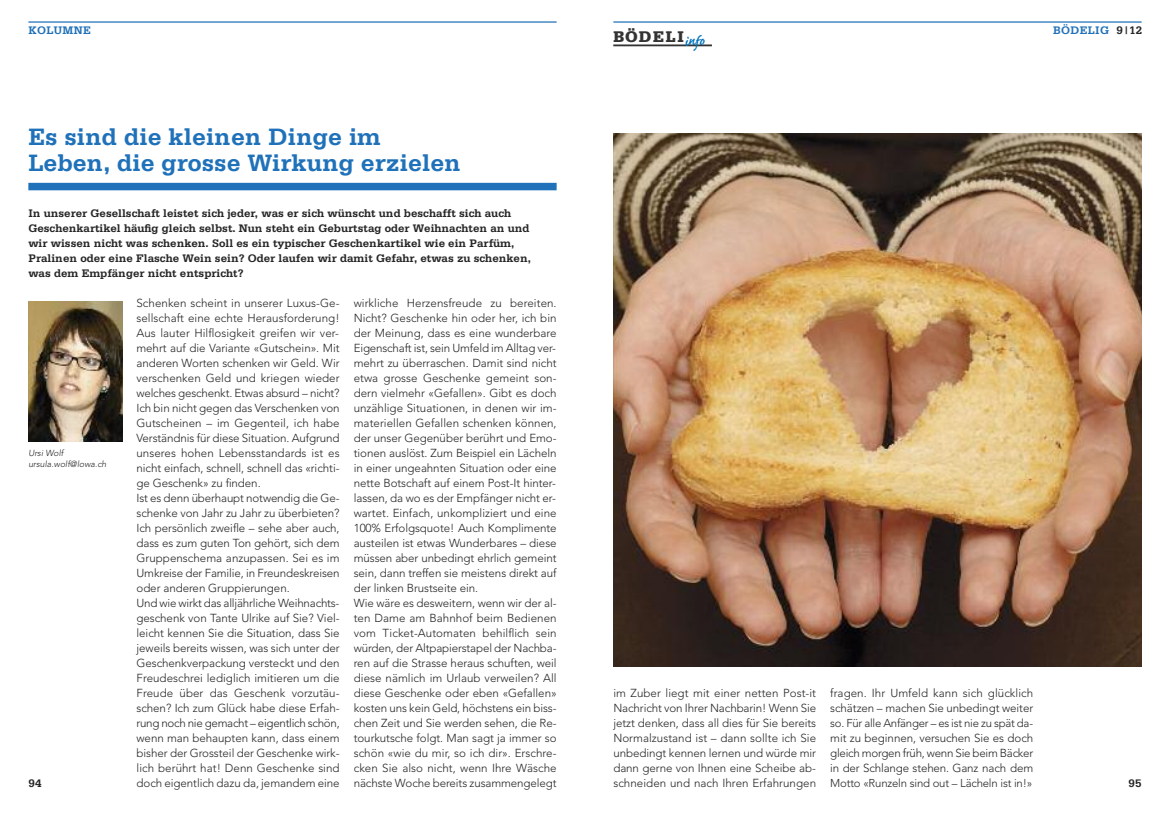
<style>
.page{position:relative;width:1170px;height:815px;background:#fff}
.page>*{position:absolute;margin:0;border:0;box-sizing:border-box;transform-origin:0 0}
.t1{font:700 25px/26.2px "Serifa";color:#1f71b9}
.t2{font:900 16.38px "Serifa";letter-spacing:.1em;color:#333}
.t3{font:700 16.38px "Caflisch Script";color:#0072bc}
.t4{font:300 11.5px/15px "Avenir";letter-spacing:-.005em;color:#272627}
.t5{font:700 11.5px/15px "Serifa";color:#272627}
.t6{font:700 11.5px "Serifa";letter-spacing:.03em;color:#1f71b9}
.t7{font:300 11.38px "Avenir";letter-spacing:-.015em;color:#272627}
.t8{font:italic 300 8.75px/10.6px "Avenir";letter-spacing:.005em;color:#272627}
.s1{color:#272627}
</style>
<div class="page">
<div style="left:28px;top:183px;width:528px;height:7px;background:#1f71b9"></div>
<hr style="left:28px;top:21px;width:528px;height:2px;background:#1f71b9">
<img style="left:613px;top:133px;width:528px;height:534px">
<hr style="left:613px;top:21px;width:528px;height:2px;background:#1f71b9">
<hr style="left:613px;top:44px;width:99px;height:2px;background:#333">
<img style="left:28px;top:301px;width:95px;height:141px">
<p class="t6" style="left:28px;top:27px;width:64px">KOLUMNE</p>
<h1 class="t1" style="left:28px;top:126px;width:434px">Es sind die kleinen Dinge im<br>Leben, die grosse Wirkung erzielen</h1>
<p class="t5" style="left:28px;top:206px;width:504px">In unserer Gesellschaft leistet sich jeder, was er sich wünscht und beschafft sich auch Geschenkartikel häufig gleich selbst. Nun steht ein Geburtstag oder Weihnachten an und wir wissen nicht was schenken. Soll es ein typischer Geschenkartikel wie ein Parfüm, Pralinen oder eine Flasche Wein sein? Oder laufen wir damit Gefahr, etwas zu schenken, was dem Empfänger nicht entspricht?</p>
<p class="t8" style="left:28px;top:449px;width:80px">Ursi Wolf ursula.wolf@lowa.ch</p>
<p class="t5" style="left:28px;top:777px;width:15px">94</p>
<p class="t4" style="left:136px;top:296px;width:205px">Schenken scheint in unserer Luxus-Ge&shy;sellschaft eine echte Herausforderung!<br>Aus lauter Hilflosigkeit greifen wir ver&shy;mehrt auf die Variante «Gutschein». Mit anderen Worten schenken wir Geld. Wir verschenken Geld und kriegen wieder welches geschenkt. Etwas absurd – nicht?<br>Ich bin nicht gegen das Verschenken von Gutscheinen – im Gegenteil, ich habe Verständnis für diese Situation. Aufgrund unseres hohen Lebensstandards ist es nicht einfach, schnell, schnell das «richti&shy;ge Geschenk» zu finden.<br>Ist es denn überhaupt notwendig die Ge&shy;schenke von Jahr zu Jahr zu überbieten?<br>Ich persönlich zweifle – sehe aber auch, dass es zum guten Ton gehört, sich dem Gruppenschema anzupassen. Sei es im Umkreise der Familie, in Freundeskreisen oder anderen Gruppierungen.<br>Und wie wirkt das alljährliche Weihnachts&shy;geschenk von Tante Ulrike auf Sie? Viel&shy;leicht kennen Sie die Situation, dass Sie jeweils bereits wissen, was sich unter der Geschenkverpackung versteckt und den Freudeschrei lediglich imitieren um die Freude über das Geschenk vorzutäu&shy;schen? Ich zum Glück habe diese Erfah&shy;rung noch nie gemacht – eigentlich schön, wenn man behaupten kann, dass einem bisher der Grossteil der Geschenke wirk&shy;lich berührt hat! Denn Geschenke sind doch eigentlich dazu da, jemandem eine</p>
<p class="t4" style="left:354px;top:296px;width:204px">wirkliche Herzensfreude zu bereiten.<br>Nicht? Geschenke hin oder her, ich bin der Meinung, dass es eine wunderbare Eigenschaft ist, sein Umfeld im Alltag ver&shy;mehrt zu überraschen. Damit sind nicht etwa grosse Geschenke gemeint son&shy;dern vielmehr «Gefallen». Gibt es doch unzählige Situationen, in denen wir im&shy;materiellen Gefallen schenken können, der unser Gegenüber berührt und Emo&shy;tionen auslöst. Zum Beispiel ein Lächeln in einer ungeahnten Situation oder eine nette Botschaft auf einem Post-It hinter&shy;lassen, da wo es der Empfänger nicht er&shy;wartet. Einfach, unkompliziert und eine 100% Erfolgsquote! Auch Komplimente austeilen ist etwas Wunderbares – diese müssen aber unbedingt ehrlich gemeint sein, dann treffen sie meistens direkt auf der linken Brustseite ein.<br>Wie wäre es desweitern, wenn wir der al&shy;ten Dame am Bahnhof beim Bedienen vom Ticket-Automaten behilflich sein würden, der Altpapierstapel der Nachba&shy;ren auf die Strasse heraus schuften, weil diese nämlich im Urlaub verweilen? All diese Geschenke oder eben «Gefallen» kosten uns kein Geld, höchstens ein biss&shy;chen Zeit und Sie werden sehen, die Re&shy;tourkutsche folgt. Man sagt ja immer so schön «wie du mir, so ich dir». Erschre&shy;cken Sie also nicht, wenn Ihre Wäsche nächste Woche bereits zusammengelegt</p>
<h2 class="t2" style="left:613px;top:31px;width:72px">BÖDELI</h2>
<h2 class="t3" style="left:683px;top:30px;width:22px;rotate:-4deg">info</h2>
<p class="t6" style="left:1052px;top:27px;width:91px">BÖDELIG <span class="s1">9 |12</span></p>
<p class="t4" style="left:613px;top:686px;width:204px;text-align:justify">im Zuber liegt mit einer netten Post-it Nachricht von Ihrer Nachbarin! Wenn Sie jetzt denken, dass all dies für Sie bereits Normalzustand ist – dann sollte ich Sie unbedingt kennen lernen und würde mir dann gerne von Ihnen eine Scheibe ab&shy;schneiden und nach Ihren Erfahrungen</p>
<p class="t4" style="left:830px;top:686px;width:204px">fragen. Ihr Umfeld kann sich glücklich schätzen – machen Sie unbedingt weiter</p>
<p class="t7" style="left:830px;top:718px;width:204px">so. Für alle Anfänger – es ist nie zu spät da-</p>
<p class="t4" style="left:830px;top:731px;width:204px;text-align:justify">mit zu beginnen, versuchen Sie es doch gleich morgen früh, wenn Sie beim Bäcker in der Schlange stehen. Ganz nach dem</p>
<p class="t7" style="left:830px;top:778px;width:203px">Motto «Runzeln sind out – Lächeln ist in!»</p>
<p class="t5" style="left:1128px;top:777px;width:15px">95</p>
</div>
